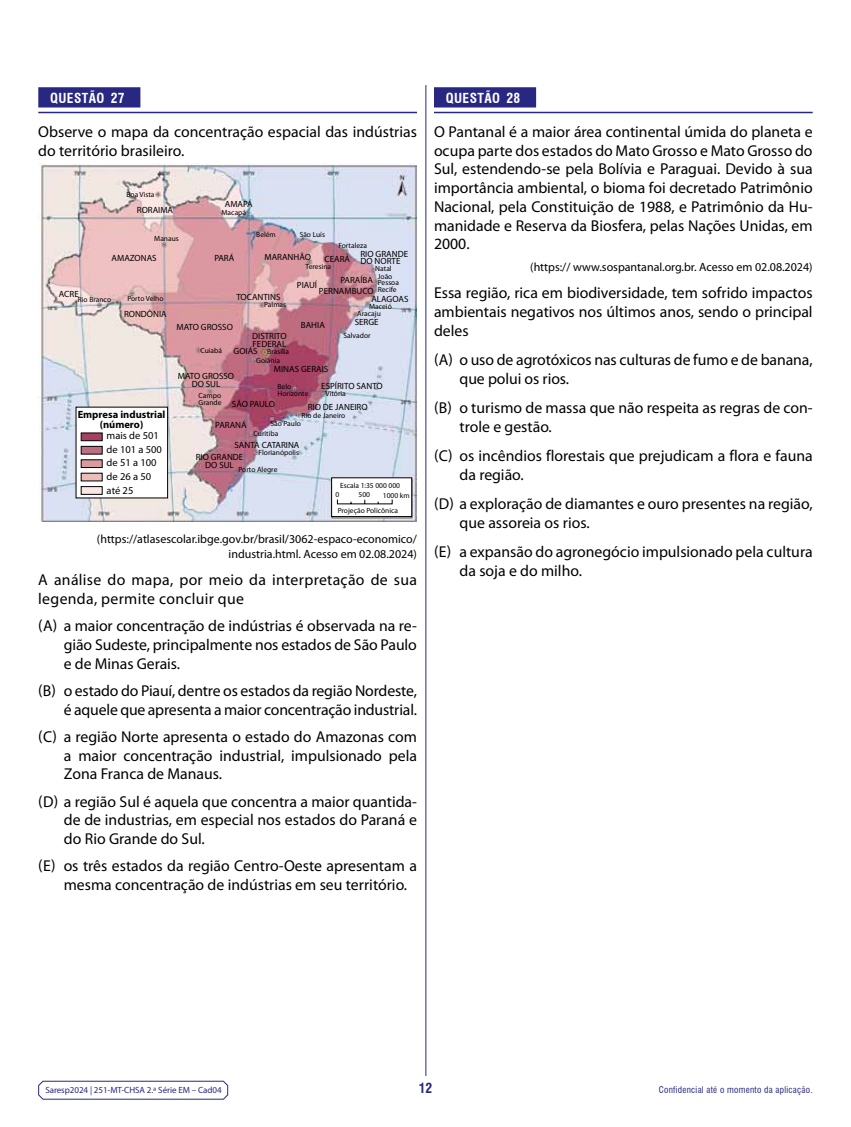
<style>
.page{position:relative;width:851px;height:1127px;background:#fff}
.page>*{position:absolute;margin:0;border:0;box-sizing:border-box;transform-origin:0 0}
.t1{font:15.75px/18.8px "Myriad Pro";color:#000}
.t2{font:15.75px/18.8px "Myriad Pro";letter-spacing:.02em;color:#000}
.t3{font:700 condensed 13.5px "Swiss 721 BT";letter-spacing:.03em;color:#fff}
.t4{font:700 condensed 13.5px "Swiss 721 BT";color:#282781}
.t5{font:12px/15px "Myriad Pro";color:#000;text-align:right}
.t6{font:10.5px/13.5px "Myriad Pro";color:#000}
.t7{font:700 10.5px "Myriad Pro";color:#000}
.t8{font:9px/7.5px "Myriad Pro";color:#000}
.t9{font:9px "Myriad Pro";letter-spacing:-.005em;color:#282781}
.t10{font:condensed 9px "Swiss 721 BT";letter-spacing:.03em;color:#282781}
.t11{font:9px "Myriad Pro";letter-spacing:-.02em;color:#000}
.t12{font:7.5px/7.5px "Myriad Pro";color:#000}
</style>
<div class="page">
<svg style="left:38px;top:1080px;width:190px;height:20px"></svg>
<hr style="left:425px;top:85px;width:1px;height:991px;background:#282781">
<div style="left:434px;top:87px;width:102px;height:20px;background:#282781"></div>
<hr style="left:434px;top:112px;width:378px;height:1px;background:#282781">
<div style="left:38px;top:87px;width:102px;height:20px;background:#282781"></div>
<hr style="left:38px;top:112px;width:379px;height:1px;background:#282781">
<img style="left:38px;top:163px;width:379px;height:358px">
<div style="left:76px;top:407px;width:92px;height:91px;background:#fff"></div>
<div style="left:331px;top:477px;width:81px;height:40px;background:#fff;border:1px solid #000"></div>
<div style="left:81px;top:432px;width:22px;height:9px;background:#a93d64;border:1px solid #000"></div>
<div style="left:81px;top:446px;width:22px;height:8px;background:#bc6f80;border:1px solid #000"></div>
<div style="left:81px;top:459px;width:22px;height:9px;background:#d89ca0;border:1px solid #000"></div>
<div style="left:81px;top:473px;width:22px;height:8px;background:#ebbebb"></div>
<div style="left:81px;top:486px;width:22px;height:9px;background:#fde5e2;border:1px solid #000"></div>
<p class="t3" style="left:50px;top:90px;width:76px">QUESTÃO 27</p>
<p class="t1" style="left:38px;top:122px;width:380px">Observe o mapa da concentração espacial das indústrias do território brasileiro.</p>
<p class="t12" style="left:126px;top:190px;width:30px">Boa Vista</p>
<p class="t8" style="left:137px;top:206px;width:38px">RORAIMA</p>
<p class="t8" style="left:225px;top:200px;width:29px">AMAPÁ</p>
<p class="t12" style="left:221px;top:209px;width:26px">Macapá</p>
<p class="t12" style="left:256px;top:231px;width:21px">Belém</p>
<p class="t12" style="left:299px;top:230px;width:27px">São Luís</p>
<p class="t12" style="left:305px;top:263px;width:27px">Teresina</p>
<p class="t12" style="left:154px;top:235px;width:26px">Manaus</p>
<p class="t12" style="left:338px;top:242px;width:30px">Fortaleza</p>
<p class="t8" style="left:360px;top:250px;width:49px">RIO GRANDE<br>DO NORTE</p>
<p class="t8" style="left:340px;top:276px;width:34px">PARAÍBA</p>
<p class="t8" style="left:214px;top:254px;width:21px">PARÁ</p>
<p class="t8" style="left:264px;top:253px;width:48px">MARANHÃO</p>
<p class="t8" style="left:324px;top:255px;width:27px">CEARÁ</p>
<p class="t8" style="left:297px;top:281px;width:22px">PIAUÍ</p>
<p class="t8" style="left:112px;top:254px;width:46px">AMAZONAS</p>
<p class="t12" style="left:375px;top:265px;width:18px">Natal</p>
<p class="t12" style="left:378px;top:273px;width:23px;line-height:6px">João<br>Pessoa</p>
<p class="t12" style="left:378px;top:285px;width:20px">Recife</p>
<p class="t12" style="left:369px;top:302px;width:24px">Maceió</p>
<p class="t8" style="left:371px;top:287px;width:38px;line-height:7.9px;text-indent:-52px">PERNAMBUCO<br>ALAGOAS</p>
<p class="t8" style="left:59px;top:290px;width:21px">ACRE</p>
<p class="t8" style="left:236px;top:293px;width:46px">TOCANTINS</p>
<p class="t12" style="left:78px;top:296px;width:35px">Rio Branco</p>
<p class="t12" style="left:127px;top:295px;width:38px">Porto Velho</p>
<p class="t12" style="left:264px;top:301px;width:24px">Palmas</p>
<p class="t8" style="left:124px;top:310px;width:44px">RONDÔNIA</p>
<p class="t12" style="left:357px;top:310px;width:25px">Aracaju</p>
<p class="t8" style="left:354px;top:318px;width:25px">SERGE</p>
<p class="t8" style="left:301px;top:321px;width:25px">BAHIA</p>
<p class="t8" style="left:177px;top:323px;width:58px">MATO GROSSO</p>
<p class="t7" style="left:78px;top:407px;width:89px">Empresa industrial</p>
<p class="t7" style="left:100px;top:418px;width:45px">(número)</p>
<p class="t6" style="left:107px;top:429px;width:54px">mais de 501</p>
<p class="t6" style="left:107px;top:442px;width:57px">de 101 a 500 de 51 a 100 de 26 a 50 até 25</p>
<p class="t12" style="left:200px;top:347px;width:23px">Cuiabá</p>
<p class="t8" style="left:252px;top:332px;width:36px">DISTRITO<br>FEDERAL</p>
<p class="t8" style="left:233px;top:347px;width:26px">GOIÁS</p>
<p class="t12" style="left:267px;top:348px;width:23px">Brasília</p>
<p class="t12" style="left:343px;top:332px;width:29px">Salvador</p>
<p class="t12" style="left:256px;top:356px;width:25px">Goiânia</p>
<p class="t12" style="left:277px;top:382px;width:32px">Belo<br>Horizonte</p>
<p class="t12" style="left:325px;top:390px;width:22px">Vitória</p>
<p class="t12" style="left:301px;top:412px;width:45px">Rio de Janeiro</p>
<p class="t12" style="left:270px;top:419px;width:32px">São Paulo</p>
<p class="t12" style="left:258px;top:449px;width:42px">Florianópolis</p>
<p class="t12" style="left:238px;top:466px;width:41px">Porto Alegre</p>
<p class="t8" style="left:274px;top:365px;width:56px">MINAS GERAIS</p>
<p class="t11" style="left:232px;top:398px;width:45px">SÃO PAULO</p>
<p class="t8" style="left:215px;top:421px;width:33px">PARANÁ</p>
<p class="t8" style="left:196px;top:439px;width:105px;line-height:12.1px;text-indent:39px">SANTA CATARINA<br>RIO GRANDE</p>
<p class="t8" style="left:205px;top:461px;width:30px">DO SUL</p>
<p class="t8" style="left:178px;top:372px;width:58px;text-align:center">MATO GROSSO<br>DO SUL</p>
<p class="t8" style="left:321px;top:382px;width:63px">ESPÍRITO SANTO</p>
<p class="t8" style="left:308px;top:403px;width:61px">RIO DE JANEIRO</p>
<p class="t12" style="left:198px;top:391px;width:25px">Campo<br>Grande</p>
<p class="t12" style="left:253px;top:430px;width:26px">Curitiba</p>
<p class="t12" style="left:340px;top:481px;width:61px">Escala 1:35 000 000</p>
<p class="t12" style="left:335px;top:491px;width:5px">0</p>
<p class="t12" style="left:358px;top:491px;width:13px">500</p>
<p class="t12" style="left:338px;top:488px;width:74px;line-height:14.7px;text-indent:45px">1000 km<br>Projeção Policônica</p>
<p class="t5" style="left:97px;top:531px;width:321px">(https://atlasescolar.ibge.gov.br/brasil/3062-espaco-economico/ industria.html. Acesso em 02.08.2024)</p>
<p class="t2" style="left:38px;top:570px;width:380px">A análise do mapa, por meio da interpretação de sua legenda, permite concluir que</p>
<p class="t1" style="left:64px;top:616px;width:354px;text-align:justify;text-indent:-26px">(A) a maior concentração de indústrias é observada na re&shy;gião Sudeste, principalmente nos estados de São Paulo e de Minas Gerais.</p>
<p class="t1" style="left:38px;top:681px;width:380px;text-align:right">(B) o estado do Piauí, dentre os estados da região Nordeste, é aquele que apresenta a maior concentração industrial.</p>
<p class="t1" style="left:64px;top:727px;width:354px;text-align:justify;text-indent:-26px">(C) a região Norte apresenta o estado do Amazonas com a maior concentração industrial, impulsionado pela Zona Franca de Manaus.</p>
<p class="t1" style="left:64px;top:791px;width:354px;text-align:justify;text-indent:-26px">(D) a região Sul é aquela que concentra a maior quantida&shy;de de industrias, em especial nos estados do Paraná e do Rio Grande do Sul.</p>
<p class="t1" style="left:64px;top:856px;width:354px;text-indent:-26px">(E) os três estados da região Centro-Oeste apresentam a mesma concentração de indústrias em seu território.</p>
<p class="t3" style="left:446px;top:90px;width:76px">QUESTÃO 28</p>
<p class="t1" style="left:434px;top:122px;width:380px;text-align:justify">O Pantanal é a maior área continental úmida do planeta e ocupa parte dos estados do Mato Grosso e Mato Grosso do Sul, estendendo-se pela Bolívia e Paraguai. Devido à sua importância ambiental, o bioma foi decretado Patrimônio Nacional, pela Constituição de 1988, e Patrimônio da Hu&shy;manidade e Reserva da Biosfera, pelas Nações Unidas, em 2000.</p>
<p class="t5" style="left:530px;top:259px;width:284px">(https:// www.sospantanal.org.br. Acesso em 02.08.2024)</p>
<p class="t1" style="left:434px;top:283px;width:380px;text-align:justify">Essa região, rica em biodiversidade, tem sofrido impactos ambientais negativos nos últimos anos, sendo o principal deles</p>
<p class="t1" style="left:459px;top:350px;width:354px;text-indent:-26px">(A) o uso de agrotóxicos nas culturas de fumo e de banana, que polui os rios.</p>
<p class="t1" style="left:459px;top:398px;width:354px;text-indent:-26px">(B) o turismo de massa que não respeita as regras de con&shy;trole e gestão.</p>
<p class="t1" style="left:459px;top:446px;width:354px;text-indent:-26px">(C) os incêndios florestais que prejudicam a flora e fauna da região.</p>
<p class="t1" style="left:459px;top:494px;width:354px;text-indent:-26px">(D) a exploração de diamantes e ouro presentes na região, que assoreia os rios.</p>
<p class="t1" style="left:459px;top:542px;width:354px;text-indent:-26px">(E) a expansão do agronegócio impulsionado pela cultura da soja e do milho.</p>
<p class="t9" style="left:45px;top:1084px;width:178px">Saresp2024 | 251-MT-CHSA 2.ª Série EM – Cad04</p>
<p class="t4" style="left:418px;top:1079px;width:15px">12</p>
<p class="t10" style="left:658px;top:1084px;width:155px">Confidencial até o momento da aplicação.</p>
</div>
